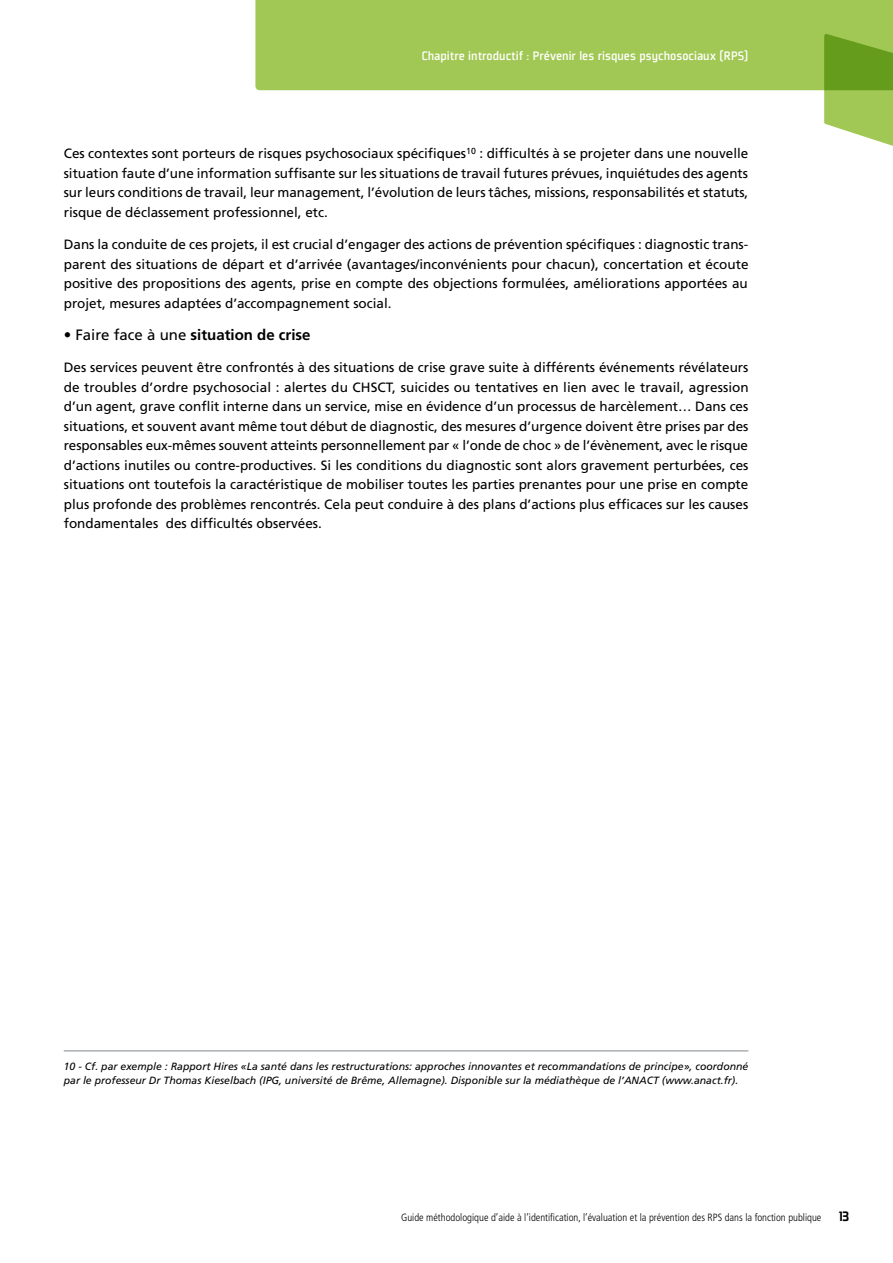
<style>
.page{position:relative;width:893px;height:1263px;background:#fff}
.page>*{position:absolute;margin:0;border:0;box-sizing:border-box;transform-origin:0 0}
.t1{font:700 15px "Frutiger LT";color:#000}
.t2{font:13.5px/19.5px "Frutiger LT";color:#000;text-align:justify}
.t3{font:500 13.5px "Plexes";color:#fff}
.t4{font:italic 10.5px/13.5px "Frutiger LT";color:#000}
.t5{font:300 condensed 10.5px "Frutiger LT";color:#000}
.s1{font-weight:400}
.s2{font-family:"Plexes";font-weight:900;font-stretch:normal;font-size:15px}
</style>
<div class="page">
<div style="left:255px;top:0;width:638px;height:90px;background:#a1c854"></div>
<svg style="left:824px;top:34px;width:69px;height:112px;background:#91bb4d"></svg>
<hr style="left:64px;top:1050px;width:684px;height:1px;background:#898d92">
<p class="t3" style="left:422px;top:48px;width:328px">Chapitre introductif : Prévenir les risques psychosociaux (RPS)</p>
<p class="t2" style="left:64px;top:144px;width:686px">Ces contextes sont porteurs de risques psychosociaux spécifiques<sup>10</sup> : difficultés à se projeter dans une nouvelle situation faute d’une information suffisante sur les situations de travail futures prévues, inquiétudes des agents sur leurs conditions de travail, leur management, l’évolution de leurs tâches, missions, responsabilités et statuts, risque de déclassement professionnel, etc.</p>
<p class="t2" style="left:64px;top:235px;width:686px">Dans la conduite de ces projets, il est crucial d’engager des actions de prévention spécifiques : diagnostic trans&shy;parent des situations de départ et d’arrivée (avantages/inconvénients pour chacun), concertation et écoute positive des propositions des agents, prise en compte des objections formulées, améliorations apportées au projet, mesures adaptées d’accompagnement social.</p>
<p class="t1" style="left:64px;top:326px;width:248px"><span class="s1">• Faire face à une</span> situation de crise</p>
<p class="t2" style="left:64px;top:358px;width:686px">Des services peuvent être confrontés à des situations de crise grave suite à différents événements révélateurs de troubles d’ordre psychosocial : alertes du CHSCT, suicides ou tentatives en lien avec le travail, agression d’un agent, grave conflit interne dans un service, mise en évidence d’un processus de harcèlement… Dans ces situations, et souvent avant même tout début de diagnostic, des mesures d’urgence doivent être prises par des responsables eux-mêmes souvent atteints personnellement par « l’onde de choc » de l’évènement, avec le risque d’actions inutiles ou contre-productives. Si les conditions du diagnostic sont alors gravement perturbées, ces situations ont toutefois la caractéristique de mobiliser toutes les parties prenantes pour une prise en compte plus profonde des problèmes rencontrés. Cela peut conduire à des plans d’actions plus efficaces sur les causes fondamentales des difficultés observées.</p>
<p class="t4" style="left:64px;top:1060px;width:686px">10 - Cf. par exemple : Rapport Hires «La santé dans les restructurations: approches innovantes et recommandations de principe», coordonné par le professeur Dr Thomas Kieselbach (IPG, université de Brême, Allemagne). Disponible sur la médiathèque de l’ANACT (www.anact.fr).</p>
<p class="t5" style="left:401px;top:1212px;width:450px">Guide méthodologique d’aide à l’identification, l’évaluation et la prévention des RPS dans la fonction publique <span class="s2">13</span></p>
</div>
